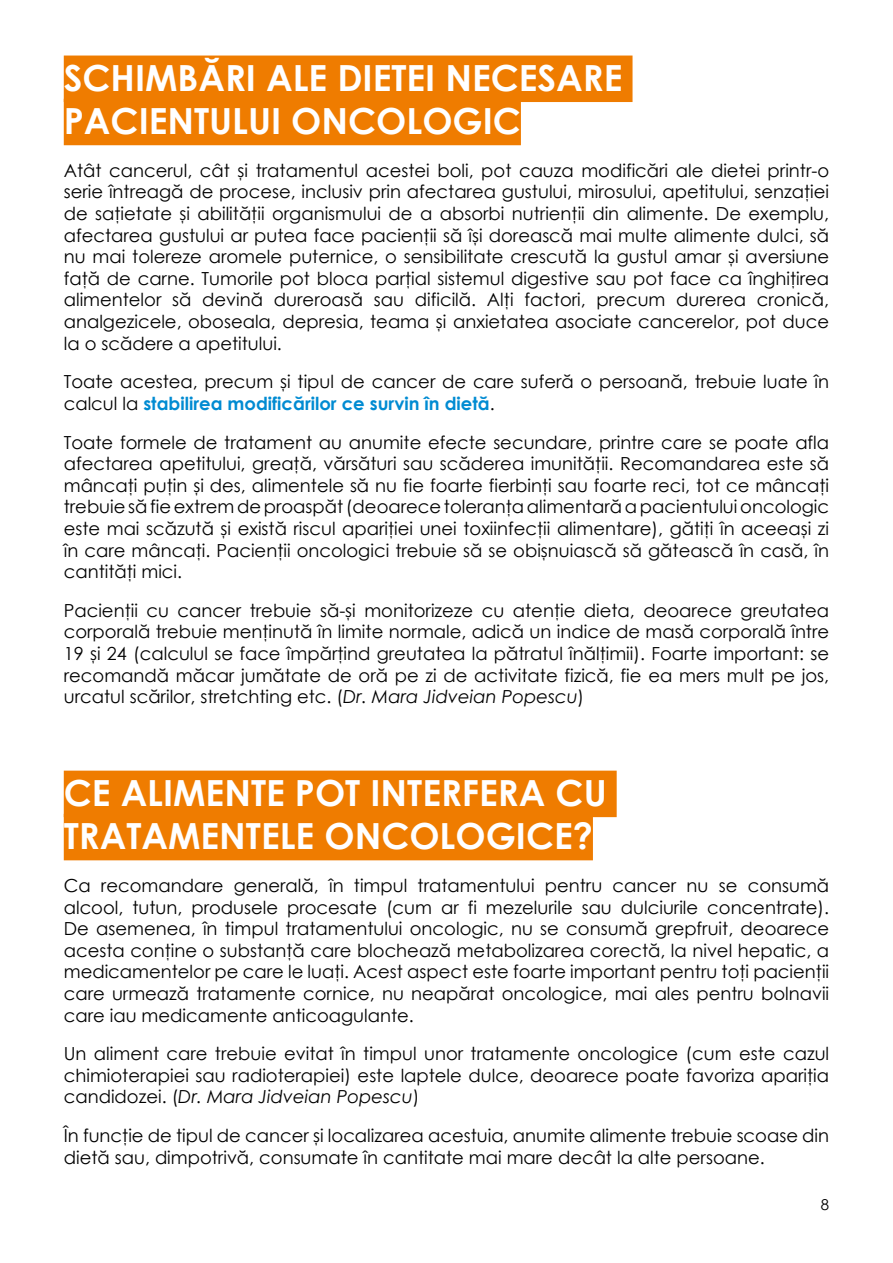
<style>
.page{position:relative;width:893px;height:1263px;background:#fff}
.page>*{position:absolute;margin:0;border:0;box-sizing:border-box;transform-origin:0 0}
.t1{font:700 36px/43.2px "Century Gothic";color:#fff}
.t2{font:18px/21.6px "Century Gothic";color:#000;text-align:justify}
.t3{font:15px "Century Gothic";color:#000}
.s1{font-weight:700;color:#008bd2}
.s2{font-style:italic}
</style>
<div class="page">
<div style="left:64px;top:56px;width:568px;height:46px;background:#ef7c00"></div>
<div style="left:64px;top:99px;width:457px;height:46px;background:#ef7c00"></div>
<div style="left:64px;top:771px;width:553px;height:46px;background:#ef7c00"></div>
<div style="left:64px;top:814px;width:529px;height:46px;background:#ef7c00"></div>
<h1 class="t1" style="left:64px;top:55px;width:560px">SCHIMBĂRI ALE DIETEI NECESARE<br>PACIENTULUI ONCOLOGIC</h1>
<p class="t2" style="left:64px;top:159px;width:767px">Atât cancerul, cât și tratamentul acestei boli, pot cauza modificări ale dietei printr-o serie întreagă de procese, inclusiv prin afectarea gustului, mirosului, apetitului, senzației de sațietate și abilității organismului de a absorbi nutrienții din alimente. De exemplu, afectarea gustului ar putea face pacienții să își dorească mai multe alimente dulci, să nu mai tolereze aromele puternice, o sensibilitate crescută la gustul amar și aversiune față de carne. Tumorile pot bloca parțial sistemul digestive sau pot face ca înghițirea alimentelor să devină dureroasă sau dificilă. Alți factori, precum durerea cronică, analgezicele, oboseala, depresia, teama și anxietatea asociate cancerelor, pot duce la o scădere a apetitului.</p>
<p class="t2" style="left:64px;top:371px;width:767px">Toate acestea, precum și tipul de cancer de care suferă o persoană, trebuie luate în calcul la <span class="s1">stabilirea modificărilor ce survin în dietă</span>.</p>
<p class="t2" style="left:64px;top:431px;width:767px">Toate formele de tratament au anumite efecte secundare, printre care se poate afla afectarea apetitului, greață, vărsături sau scăderea imunității. Recomandarea este să mâncați puțin și des, alimentele să nu fie foarte fierbinți sau foarte reci, tot ce mâncați trebuie să fie extrem de proaspăt (deoarece toleranța alimentară a pacientului oncologic este mai scăzută și există riscul apariției unei toxiinfecții alimentare), gătiți în aceeași zi în care mâncați. Pacienții oncologici trebuie să se obișnuiască să gătească în casă, în cantități mici.</p>
<p class="t2" style="left:64px;top:599px;width:767px">Pacienții cu cancer trebuie să-și monitorizeze cu atenție dieta, deoarece greutatea corporală trebuie menținută în limite normale, adică un indice de masă corporală între 19 și 24 (calculul se face împărțind greutatea la pătratul înălțimii). Foarte important: se recomandă măcar jumătate de oră pe zi de activitate fizică, fie ea mers mult pe jos, urcatul scărilor, stretchting etc. (<span class="s2">Dr. Mara Jidveian Popescu</span>)</p>
<h1 class="t1" style="left:64px;top:770px;width:544px">CE ALIMENTE POT INTERFERA CU<br>TRATAMENTELE ONCOLOGICE?</h1>
<p class="t2" style="left:64px;top:874px;width:767px">Ca recomandare generală, în timpul tratamentului pentru cancer nu se consumă alcool, tutun, produsele procesate (cum ar fi mezelurile sau dulciurile concentrate).<br>De asemenea, în timpul tratamentului oncologic, nu se consumă grepfruit, deoarece acesta conține o substanță care blochează metabolizarea corectă, la nivel hepatic, a medicamentelor pe care le luați. Acest aspect este foarte important pentru toți pacienții care urmează tratamente cornice, nu neapărat oncologice, mai ales pentru bolnavii care iau medicamente anticoagulante.</p>
<p class="t2" style="left:64px;top:1042px;width:767px">Un aliment care trebuie evitat în timpul unor tratamente oncologice (cum este cazul chimioterapiei sau radioterapiei) este laptele dulce, deoarece poate favoriza apariția candidozei. (<span class="s2">Dr. Mara Jidveian Popescu</span>)</p>
<p class="t2" style="left:64px;top:1124px;width:767px">În funcție de tipul de cancer și localizarea acestuia, anumite alimente trebuie scoase din dietă sau, dimpotrivă, consumate în cantitate mai mare decât la alte persoane.</p>
<p class="t3" style="left:821px;top:1194px;width:10px">8</p>
</div>
